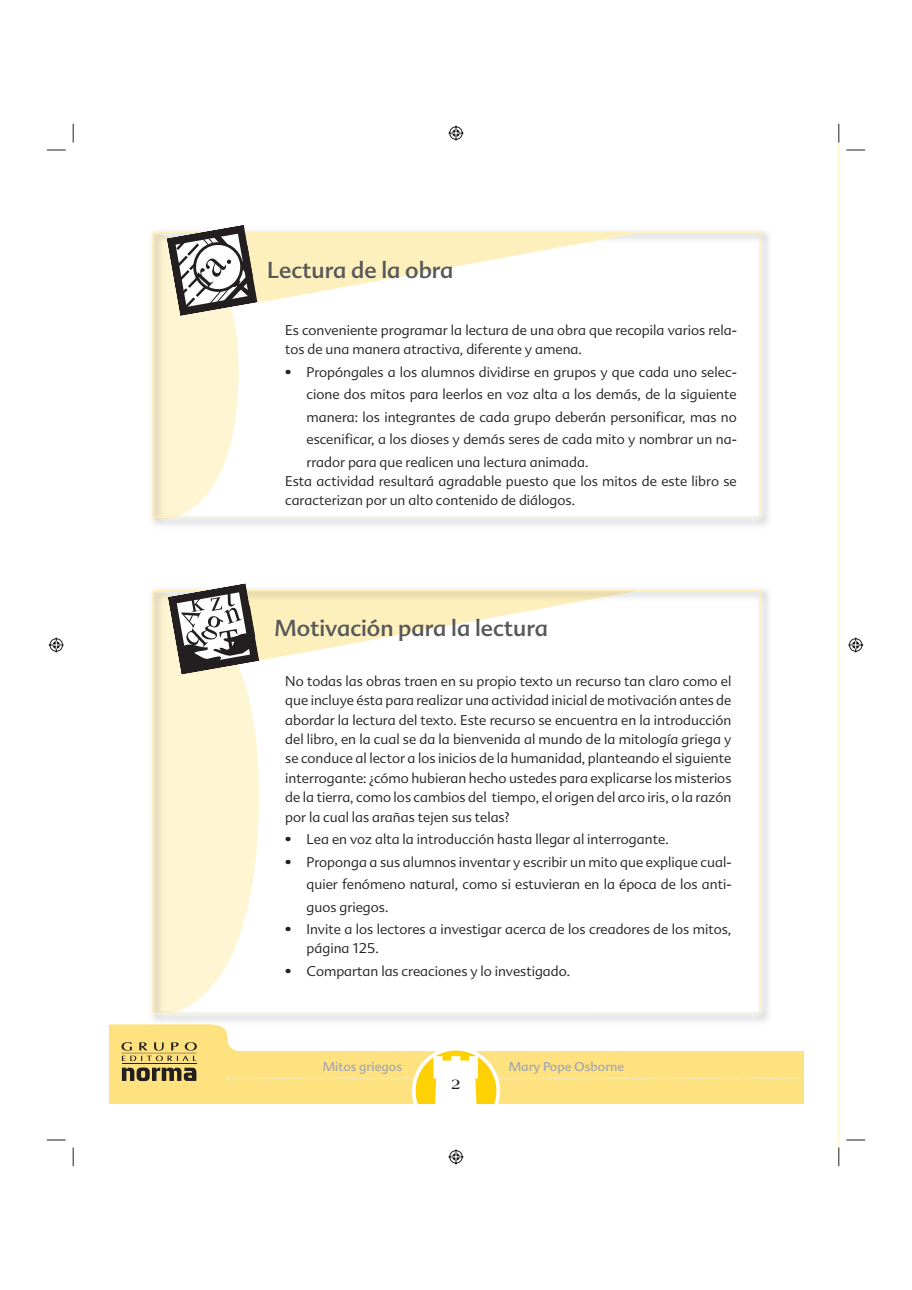
<style>
.page{position:relative;width:912px;height:1290px;background:#fff}
.page>*{position:absolute;margin:0;border:0;box-sizing:border-box;transform-origin:0 0}
.t1{font:22.5px "Advert";color:#57585a}
.t2{font:700 15px "Americana Std";color:#231f20}
.t3{font:300 13.75px/19.4px "Advert";color:#231f20;text-align:justify}
.t4{font:12.5px "Advert";color:#a8a9ad}
</style>
<div class="page">
<svg style="left:109px;top:1024px;width:695px;height:80px"></svg>
<hr style="left:122px;top:1063px;width:74px;height:1px;background:#231f20">
<svg style="left:122px;top:1068px;width:74px;height:13px"></svg>
<svg style="left:121px;top:1042px;width:76px;height:19px"></svg>
<svg style="left:413px;top:1049px;width:85px;height:84px"></svg>
<svg style="left:228px;top:1056px;width:576px;height:77px"></svg>
<img style="left:636px;top:589px;width:133px;height:85px">
<img style="left:594px;top:674px;width:177px;height:351px">
<img style="left:192px;top:1019px;width:402px;height:6px">
<img style="left:148px;top:1024px;width:68px;height:1px">
<img style="left:154px;top:231px;width:615px;height:295px">
<svg style="left:152px;top:583px;width:484px;height:436px"></svg>
<svg style="left:152px;top:225px;width:484px;height:298px"></svg>
<svg style="left:47px;top:149px;width:19px;height:2px"></svg>
<svg style="left:846px;top:149px;width:18px;height:2px"></svg>
<svg style="left:47px;top:1139px;width:19px;height:2px"></svg>
<svg style="left:846px;top:1139px;width:18px;height:2px"></svg>
<svg style="left:72px;top:124px;width:2px;height:18px"></svg>
<svg style="left:72px;top:1148px;width:2px;height:18px"></svg>
<svg style="left:838px;top:124px;width:1px;height:18px"></svg>
<svg style="left:838px;top:1148px;width:1px;height:18px"></svg>
<svg style="left:448px;top:125px;width:16px;height:16px"></svg>
<svg style="left:448px;top:1149px;width:16px;height:16px"></svg>
<svg style="left:48px;top:637px;width:16px;height:16px"></svg>
<svg style="left:848px;top:637px;width:16px;height:16px"></svg>
<h1 class="t1" style="left:267px;top:262px;width:188px">Lectura de la obra</h1>
<p class="t3" style="left:285px;top:322px;width:453px">Es conveniente programar la lectura de una obra que recopila varios rela&shy;tos de una manera atractiva, diferente y amena.</p>
<p class="t3" style="left:306px;top:362px;width:431px;line-height:22.5px;text-indent:-21px">• Propóngales a los alumnos dividirse en grupos y que cada uno selec&shy;cione dos mitos para leerlos en voz alta a los demás, de la siguiente manera: los integrantes de cada grupo deberán personificar, mas no escenificar, a los dioses y demás seres de cada mito y nombrar un na&shy;rrador para que realicen una lectura animada.</p>
<p class="t3" style="left:285px;top:473px;width:453px">Esta actividad resultará agradable puesto que los mitos de este libro se caracterizan por un alto contenido de diálogos.</p>
<h1 class="t1" style="left:274px;top:620px;width:275px">Motivación para la lectura</h1>
<p class="t3" style="left:285px;top:673px;width:447px">No todas las obras traen en su propio texto un recurso tan claro como el que incluye ésta para realizar una actividad inicial de motivación antes de abordar la lectura del texto. Este recurso se encuentra en la introducción del libro, en la cual se da la bienvenida al mundo de la mitología griega y se conduce al lector a los inicios de la humanidad, planteando el siguiente interrogante: ¿cómo hubieran hecho ustedes para explicarse los misterios de la tierra, como los cambios del tiempo, el origen del arco iris, o la razón por la cual las arañas tejen sus telas?</p>
<p class="t3" style="left:285px;top:831px;width:385px">• Lea en voz alta la introducción hasta llegar al interrogante.</p>
<p class="t3" style="left:306px;top:852px;width:426px;line-height:22.5px;text-indent:-21px">• Proponga a sus alumnos inventar y escribir un mito que explique cual&shy;quier fenómeno natural, como si estuvieran en la época de los anti&shy;guos griegos.</p>
<p class="t3" style="left:306px;top:921px;width:426px;text-indent:-21px">• Invite a los lectores a investigar acerca de los creadores de los mitos, página 125.</p>
<p class="t3" style="left:285px;top:963px;width:286px">• Compartan las creaciones y lo investigado.</p>
<p class="t4" style="left:323px;top:1062px;width:81px">Mitos griegos</p>
<p class="t4" style="left:508px;top:1062px;width:117px">Mary Pope Osborne</p>
<p class="t2" style="left:451px;top:1079px;width:11px">2</p>
</div>
